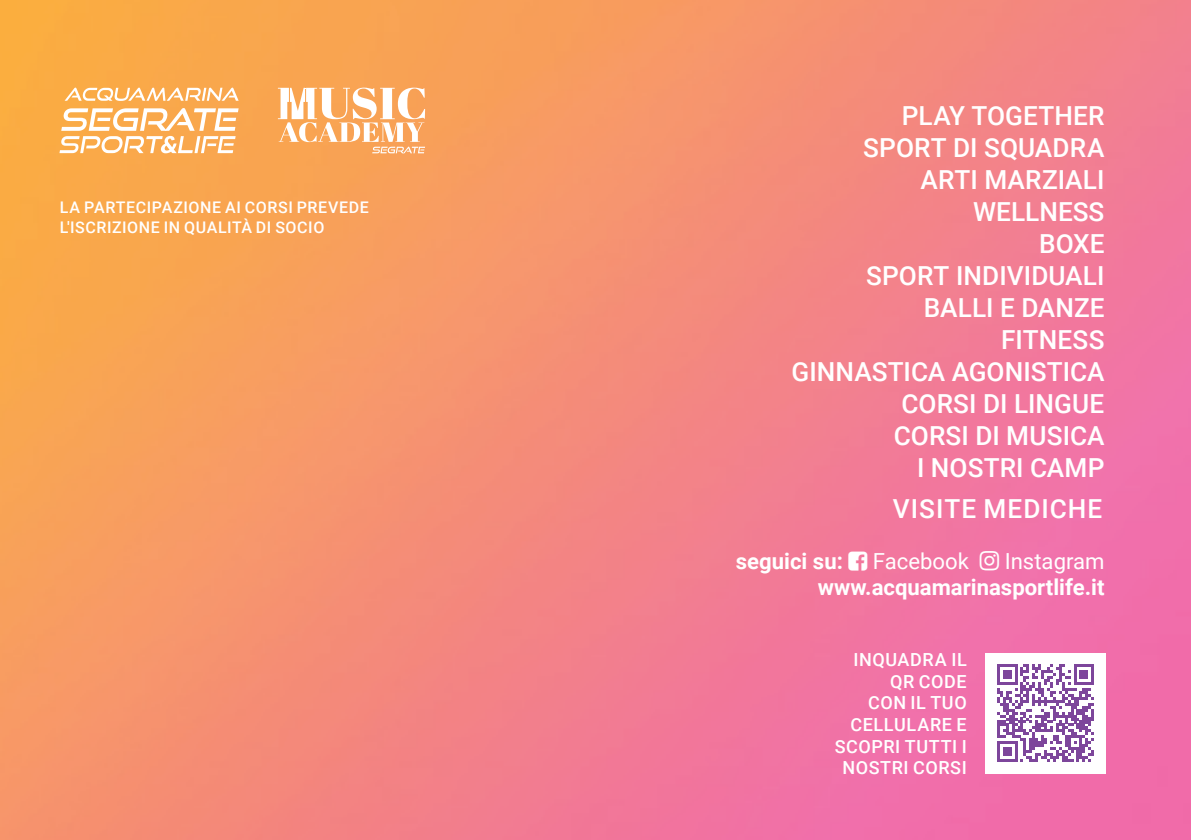
<style>
.page{position:relative;width:1191px;height:840px;background:#fff}
.page>*{position:absolute;margin:0;border:0;box-sizing:border-box;transform-origin:0 0}
.t1{font:500 26.2px/32px "Roboto";letter-spacing:.005em;color:#fff;text-align:right}
.t2{font:500 26.2px "Roboto";letter-spacing:.04em;color:#fff}
.t3{font:700 22.2px "Roboto";color:#fff}
.t4{font:22.2px "Roboto";color:#fff}
.t5{font:500 18px/21.6px "Roboto";letter-spacing:.035em;color:#fff;text-align:right}
.t6{font:500 16px/19.2px "Roboto";letter-spacing:.035em;color:#fff}
</style>
<div class="page">
<img style="left:0;top:0;width:1191px;height:839px">
<svg style="left:65px;top:88px;width:174px;height:13px"></svg>
<svg style="left:59px;top:108px;width:180px;height:45px"></svg>
<div style="left:985px;top:652px;width:121px;height:121px;background:#fff"></div>
<svg style="left:997px;top:664px;width:97px;height:97px"></svg>
<svg style="left:278px;top:88px;width:147px;height:65px"></svg>
<svg style="left:848px;top:551px;width:19px;height:19px"></svg>
<svg style="left:980px;top:550px;width:19px;height:20px"></svg>
<p class="t6" style="left:60px;top:197px;width:311px">LA PARTECIPAZIONE AI CORSI PREVEDE<br>L'ISCRIZIONE IN QUALITÀ DI SOCIO</p>
<p class="t1" style="left:791px;top:98px;width:314px">PLAY TOGETHER<br>SPORT DI SQUADRA<br>ARTI MARZIALI<br>WELLNESS<br>BOXE<br>SPORT INDIVIDUALI<br>BALLI E DANZE<br>FITNESS<br>GINNASTICA AGONISTICA<br>CORSI DI LINGUE<br>CORSI DI MUSICA<br>I NOSTRI CAMP</p>
<p class="t2" style="left:893px;top:490px;width:211px">VISITE MEDICHE</p>
<p class="t3" style="left:736px;top:545px;width:109px">seguici su:</p>
<p class="t4" style="left:873px;top:545px;width:97px">Facebook</p>
<p class="t4" style="left:1004px;top:545px;width:101px">Instagram</p>
<p class="t3" style="left:818px;top:571px;width:288px">www.acquamarinasportlife.it</p>
<p class="t5" style="left:834px;top:648px;width:134px">INQUADRA IL<br>QR CODE<br>CON IL TUO<br>CELLULARE E<br>SCOPRI TUTTI I<br>NOSTRI CORSI</p>
</div>
